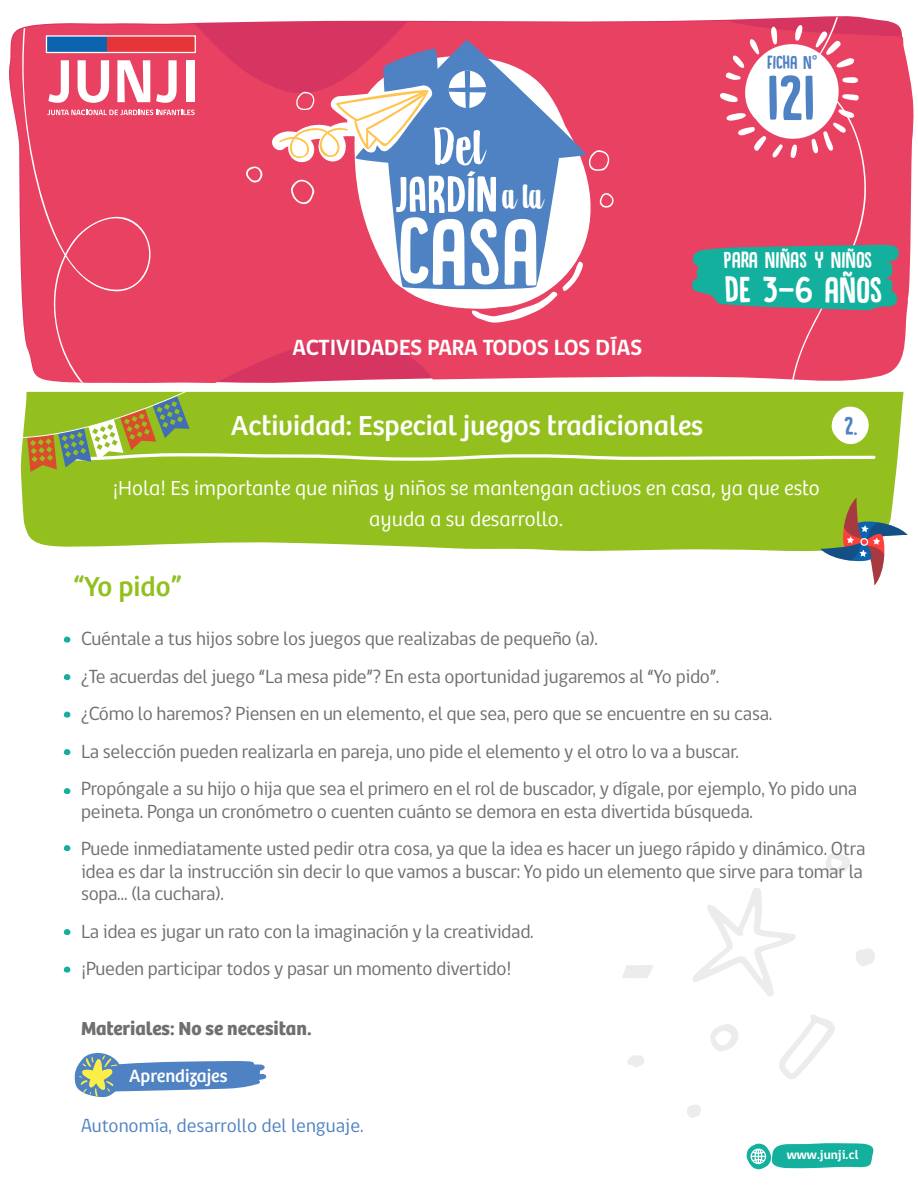
<style>
.page{position:relative;width:918px;height:1188px;background:#fff}
.page>*{position:absolute;margin:0;border:0;box-sizing:border-box;transform-origin:0 0}
.t1{font:99.6px "DK Canoodle";color:#fff}
.t2{font:67.5px "DK Canoodle";color:#4f82c2}
.t3{font:57.45px "DK Aiguille";color:#fff}
.t4{font:53.7px "DK Canoodle";color:#fff}
.t5{font:38.55px "DK Canoodle";color:#fff}
.t6{font:28.5px "Bree";color:#fff}
.t7{font:28.5px "Bree";color:#93c01f}
.t8{font:26.7px "DK Canoodle";color:#4f82c2}
.t9{font:23.85px "DK Canoodle";color:#fff}
.t10{font:700 22.5px "gob CL";letter-spacing:-.005em;color:#fff}
.t11{font:300 21px/30.9px "Bree";color:#fff;text-align:center}
.t12{font:19.5px/37.5px "gob CL";letter-spacing:-.015em;color:#6f6f6e}
.t13{font:19.5px "gob CL";color:#4f82c2}
.t14{font:700 19.5px "Bree";color:#6f6f6e}
.t15{font:19.5px "DK Canoodle";letter-spacing:-.01em;color:#4f82c2}
.t16{font:18.45px "Bree";color:#fff}
.t17{font:700 13.05px "gob CL";color:#fff}
.s1{font-family:"Bree"}
.s2{font-family:"DK Aiguille";font-size:39.9px}
</style>
<div class="page">
<div style="left:21px;top:392px;width:883px;height:159px;background:#93c01f"></div>
<svg style="left:9px;top:18px;width:905px;height:363px;background:#ea5b77"></svg>
<div style="left:617px;top:17px;width:250px;height:364px;background:#e94161"></div>
<svg style="left:22px;top:18px;width:322px;height:365px;background:#e74566"></svg>
<svg style="left:48px;top:60px;width:21px;height:43px"></svg>
<svg style="left:78px;top:60px;width:31px;height:43px"></svg>
<svg style="left:117px;top:60px;width:33px;height:42px"></svg>
<svg style="left:156px;top:60px;width:21px;height:43px"></svg>
<div style="left:186px;top:60px;width:8px;height:42px;background:#fff"></div>
<svg style="left:47px;top:110px;width:148px;height:5px"></svg>
<svg style="left:45px;top:35px;width:152px;height:19px;background:#a4617d"></svg>
<svg style="left:354px;top:54px;width:238px;height:255px;fill:#e94161"></svg>
<svg style="left:355px;top:40px;width:232px;height:251px;fill:#4f82c2"></svg>
<svg style="left:449px;top:71px;width:37px;height:37px"></svg>
<svg style="left:245px;top:84px;width:190px;height:120px"></svg>
<svg style="left:471px;top:262px;width:114px;height:61px"></svg>
<svg style="left:599px;top:193px;width:16px;height:15px"></svg>
<svg style="left:589px;top:150px;width:21px;height:21px"></svg>
<svg style="left:747px;top:1143px;width:127px;height:26px;background:#41bfb0"></svg>
<svg style="left:720px;top:25px;width:140px;height:133px"></svg>
<svg style="left:692px;top:245px;width:207px;height:65px;background:#2da296"></svg>
<svg style="left:74px;top:1053px;width:193px;height:45px"></svg>
<svg style="left:20px;top:391px;width:857px;height:81px;background:#9bc133"></svg>
<svg style="left:820px;top:498px;width:88px;height:87px"></svg>
<svg style="left:693px;top:888px;width:103px;height:109px"></svg>
<svg style="left:779px;top:1015px;width:56px;height:64px"></svg>
<svg style="left:710px;top:1024px;width:28px;height:27px"></svg>
<svg style="left:826px;top:854px;width:24px;height:20px"></svg>
<svg style="left:856px;top:948px;width:19px;height:18px"></svg>
<svg style="left:627px;top:1055px;width:17px;height:12px"></svg>
<svg style="left:687px;top:1105px;width:14px;height:13px"></svg>
<svg style="left:622px;top:965px;width:31px;height:13px"></svg>
<svg style="left:64px;top:637px;width:6px;height:6px"></svg>
<svg style="left:64px;top:674px;width:6px;height:6px"></svg>
<svg style="left:64px;top:749px;width:6px;height:6px"></svg>
<svg style="left:64px;top:712px;width:6px;height:6px"></svg>
<svg style="left:64px;top:788px;width:6px;height:6px"></svg>
<svg style="left:64px;top:845px;width:6px;height:6px"></svg>
<svg style="left:64px;top:929px;width:6px;height:6px"></svg>
<svg style="left:64px;top:967px;width:6px;height:6px"></svg>
<p class="t15" style="left:767px;top:52px;width:52px">FICHA N<span class="s1">°</span></p>
<h3 class="t3" style="left:433px;top:116px;width:53px">Del</h3>
<h3 class="t4" style="left:395px;top:167px;width:150px">JARDÍN<span class="s2">a la</span></h3>
<h1 class="t1" style="left:398px;top:200px;width:143px">CASA</h1>
<p class="t10" style="left:293px;top:332px;width:351px">ACTIVIDADES PARA TODOS LOS DÍAS</p>
<h2 class="t2" style="left:767px;top:63px;width:49px">121</h2>
<p class="t9" style="left:724px;top:248px;width:150px">PARA NIÑAS Y NIÑOS</p>
<h3 class="t5" style="left:725px;top:270px;width:159px">DE 3-6 AÑOS</h3>
<h3 class="t6" style="left:231px;top:408px;width:474px">Actividad: Especial juegos tradicionales</h3>
<p class="t11" style="left:113px;top:473px;width:708px">¡Hola! Es importante que niñas y niños se mantengan activos en casa, ya que esto ayuda a su desarrollo.</p>
<h3 class="t8" style="left:844px;top:412px;width:15px">2.</h3>
<h3 class="t7" style="left:73px;top:570px;width:109px">“Yo pido”</h3>
<p class="t12" style="left:81px;top:621px;width:778px">Cuéntale a tus hijos sobre los juegos que realizabas de pequeño (a).<br>¿Te acuerdas del juego “La mesa pide”? En esta oportunidad jugaremos al “Yo pido”.<br>¿Cómo lo haremos? Piensen en un elemento, el que sea, pero que se encuentre en su casa.<br>La selección pueden realizarla en pareja, uno pide el elemento y el otro lo va a buscar.<br>Propóngale a su hijo o hija que sea el primero en el rol de buscador, y dígale, por ejemplo, Yo pido una</p>
<p class="t12" style="left:81px;top:793px;width:786px">peineta. Ponga un cronómetro o cuenten cuánto se demora en esta divertida búsqueda.<br>Puede inmediatamente usted pedir otra cosa, ya que la idea es hacer un juego rápido y dinámico. Otra</p>
<p class="t12" style="left:81px;top:861px;width:783px;line-height:22.5px">idea es dar la instrucción sin decir lo que vamos a buscar: Yo pido un elemento que sirve para tomar la sopa… (la cuchara).</p>
<p class="t12" style="left:81px;top:913px;width:454px">La idea es jugar un rato con la imaginación y la creatividad. ¡Pueden participar todos y pasar un momento divertido!</p>
<p class="t14" style="left:81px;top:1016px;width:232px">Materiales: No se necesitan.</p>
<p class="t16" style="left:129px;top:1065px;width:100px">Aprendizajes</p>
<p class="t13" style="left:81px;top:1112px;width:284px">Autonomía, desarrollo del lenguaje.</p>
<p class="t17" style="left:787px;top:1145px;width:73px">www.junji.cl</p>
</div>
